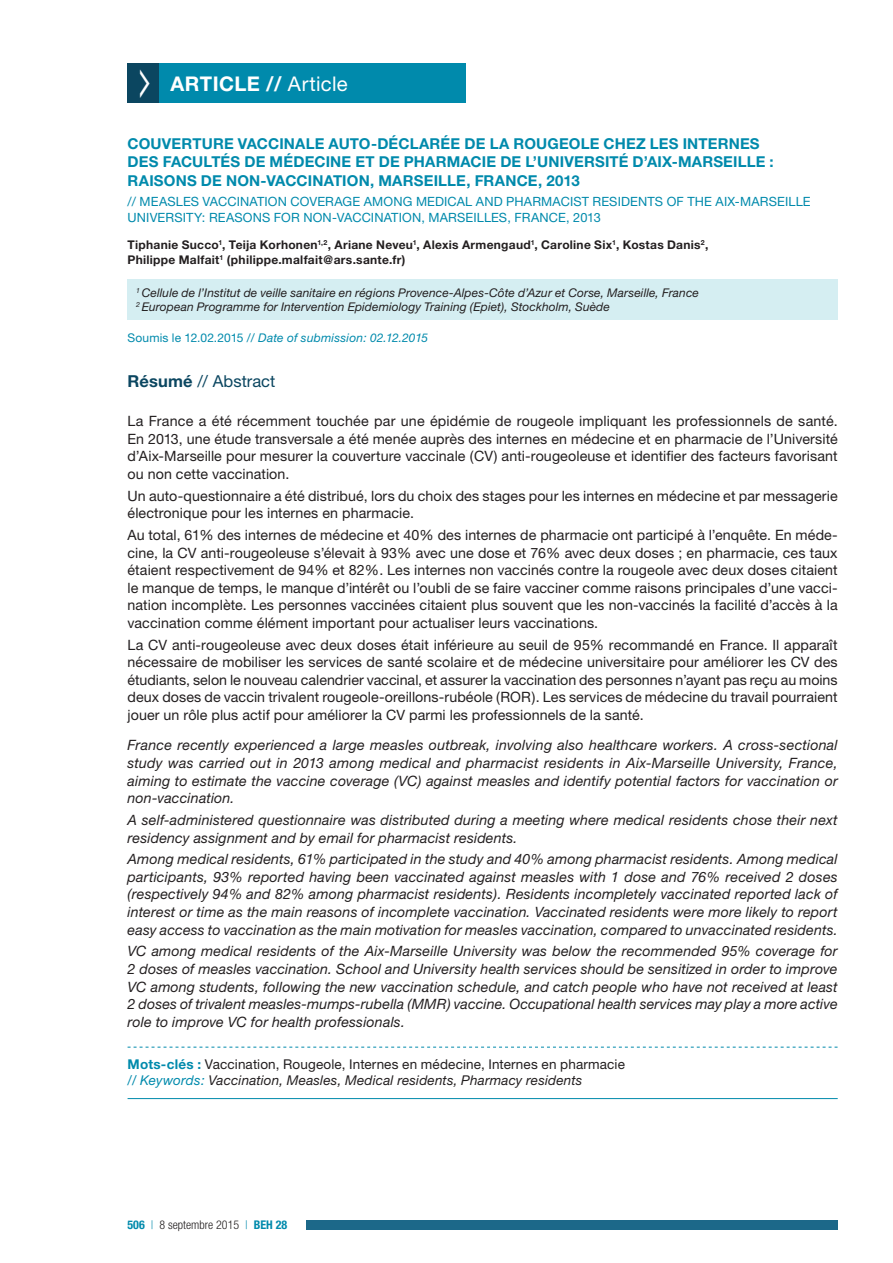
<style>
.page{position:relative;width:893px;height:1263px;background:#fff}
.page>*{position:absolute;margin:0;border:0;box-sizing:border-box;transform-origin:0 0}
.t1{font:700 20.25px "Helvetica Neue";letter-spacing:.02em;color:#fff}
.t2{font:16.5px "Helvetica Neue";letter-spacing:.005em;color:#0b4660}
.t3{font:700 15px/18.5px "Helvetica Neue";letter-spacing:.01em;color:#008aac}
.t4{font:14.25px/17.5px "Helvetica Neue";letter-spacing:.005em;color:#231f20;text-align:justify}
.t5{font:italic 14.25px/17.5px "Helvetica Neue";letter-spacing:.01em;color:#231f20;text-align:justify}
.t6{font:13.5px/16.6px "Helvetica Neue";letter-spacing:.01em;color:#231f20}
.t7{font:12.75px/15.8px "Helvetica Neue";letter-spacing:.01em;color:#008aac}
.t8{font:italic 12px/14.4px "Helvetica Neue";letter-spacing:.005em;color:#231f20}
.t9{font:700 12px/14.9px "Helvetica Neue";letter-spacing:.025em;color:#231f20}
.t10{font:italic 12px "Helvetica Neue";letter-spacing:.015em;color:#008aac}
.t11{font:300 condensed 12px "Helvetica Neue LT Std";color:#231f20}
.s1{font-weight:400}
.s2{font-style:normal}
.s3{font-weight:700}
.s4{font-weight:700;color:#008aac}
.s5{font-style:italic;color:#008aac}
.s6{font-style:italic}
.s7{font-family:"Helvetica Neue";font-weight:700;color:#008aac}
.s8{color:#008aac}
</style>
<div class="page">
<div style="left:306px;top:1220px;width:532px;height:10px;background:#1c6889"></div>
<div style="left:128px;top:64px;width:34px;height:39px;background:#0b4660"></div>
<div style="left:159px;top:64px;width:307px;height:39px;background:#008aac"></div>
<svg style="left:128px;top:1047px;width:710px;height:1px"></svg>
<hr style="left:128px;top:1098px;width:710px;height:1px;background:#008aac">
<div style="left:128px;top:279px;width:710px;height:41px;background:#d5eef2"></div>
<h1 class="t1" style="left:171px;top:72px;width:179px">ARTICLE // <span class="s1">Article</span></h1>
<p class="t3" style="left:128px;top:134px;width:648px">COUVERTURE VACCINALE AUTO-DÉCLARÉE DE LA ROUGEOLE CHEZ LES INTERNES<br>DES FACULTÉS DE MÉDECINE ET DE PHARMACIE DE L’UNIVERSITÉ D’AIX-MARSEILLE :<br>RAISONS DE NON-VACCINATION, MARSEILLE, FRANCE, 2013</p>
<p class="t7" style="left:128px;top:193px;width:685px">// MEASLES VACCINATION COVERAGE AMONG MEDICAL AND PHARMACIST RESIDENTS OF THE AIX-MARSEILLE<br>UNIVERSITY: REASONS FOR NON-VACCINATION, MARSEILLES, FRANCE, 2013</p>
<p class="t9" style="left:128px;top:237px;width:582px">Tiphanie Succo<sup>1</sup>, Teija Korhonen<sup>1,2</sup>, Ariane Neveu<sup>1</sup>, Alexis Armengaud<sup>1</sup>, Caroline Six<sup>1</sup>, Kostas Danis<sup>2</sup>,<br>Philippe Malfait<sup>1</sup> (philippe.malfait@ars.sante.fr)</p>
<p class="t8" style="left:136px;top:285px;width:564px"><sup>1</sup> Cellule de l’Institut de veille sanitaire en régions Provence-Alpes-Côte d’Azur et Corse, Marseille, France<br><sup>2</sup> European Programme for Intervention Epidemiology Training (Epiet), Stockholm, Suède</p>
<p class="t10" style="left:128px;top:330px;width:302px"><span class="s2">Soumis le 12.02.2015 /</span>/ Date of submission: 02.12.2015</p>
<p class="t2" style="left:128px;top:372px;width:149px"><span class="s3">Résumé</span> // Abstract</p>
<p class="t4" style="left:128px;top:412px;width:712px">La France a été récemment touchée par une épidémie de rougeole impliquant les professionnels de santé.<br>En 2013, une étude transversale a été menée auprès des internes en médecine et en pharmacie de l’Université d’Aix-Marseille pour mesurer la couverture vaccinale (CV) anti-rougeoleuse et identifier des facteurs favorisant ou non cette vaccination.</p>
<p class="t4" style="left:128px;top:487px;width:712px">Un auto-questionnaire a été distribué, lors du choix des stages pour les internes en médecine et par messagerie électronique pour les internes en pharmacie.</p>
<p class="t4" style="left:128px;top:526px;width:712px">Au total, 61% des internes de médecine et 40% des internes de pharmacie ont participé à l’enquête. En méde&shy;cine, la CV anti-rougeoleuse s’élevait à 93% avec une dose et 76% avec deux doses ; en pharmacie, ces taux étaient respectivement de 94% et 82%. Les internes non vaccinés contre la rougeole avec deux doses citaient le manque de temps, le manque d’intérêt ou l’oubli de se faire vacciner comme raisons principales d’une vacci&shy;nation incomplète. Les personnes vaccinées citaient plus souvent que les non-vaccinés la facilité d’accès à la vaccination comme élément important pour actualiser leurs vaccinations.</p>
<p class="t4" style="left:128px;top:636px;width:712px">La CV anti-rougeoleuse avec deux doses était inférieure au seuil de 95% recommandé en France. Il apparaît nécessaire de mobiliser les services de santé scolaire et de médecine universitaire pour améliorer les CV des étudiants, selon le nouveau calendrier vaccinal, et assurer la vaccination des personnes n’ayant pas reçu au moins deux doses de vaccin trivalent rougeole-oreillons-rubéole (ROR). Les services de médecine du travail pourraient jouer un rôle plus actif pour améliorer la CV parmi les professionnels de la santé.</p>
<p class="t5" style="left:128px;top:736px;width:712px">France recently experienced a large measles outbreak, involving also healthcare workers. A cross-sectional study was carried out in 2013 among medical and pharmacist residents in Aix-Marseille University, France, aiming to estimate the vaccine coverage (VC) against measles and identify potential factors for vaccination or non-vaccination.</p>
<p class="t5" style="left:128px;top:811px;width:712px">A self-administered questionnaire was distributed during a meeting where medical residents chose their next residency assignment and by email for pharmacist residents.</p>
<p class="t5" style="left:128px;top:850px;width:712px">Among medical residents, 61% participated in the study and 40% among pharmacist residents. Among medical participants, 93% reported having been vaccinated against measles with 1 dose and 76% received 2 doses (respectively 94% and 82% among pharmacist residents). Residents incompletely vaccinated reported lack of interest or time as the main reasons of incomplete vaccination. Vaccinated residents were more likely to report easy access to vaccination as the main motivation for measles vaccination, compared to unvaccinated residents.</p>
<p class="t5" style="left:128px;top:942px;width:712px">VC among medical residents of the Aix-Marseille University was below the recommended 95% coverage for 2 doses of measles vaccination. School and University health services should be sensitized in order to improve VC among students, following the new vaccination schedule, and catch people who have not received at least 2 doses of trivalent measles-mumps-rubella (MMR) vaccine. Occupational health services may play a more active role to improve VC for health professionals.</p>
<p class="t6" style="left:128px;top:1055px;width:499px"><span class="s4">Mots-clés :</span> Vaccination, Rougeole, Internes en médecine, Internes en pharmacie <span class="s5">// Keywords:</span> <span class="s6">Vaccination, Measles, Medical residents, Pharmacy residents</span></p>
<p class="t11" style="left:128px;top:1218px;width:161px"><span class="s7">506</span> <span class="s8">|</span> 8 septembre 2015 <span class="s8">|</span> <span class="s7">BEH 28</span></p>
</div>
